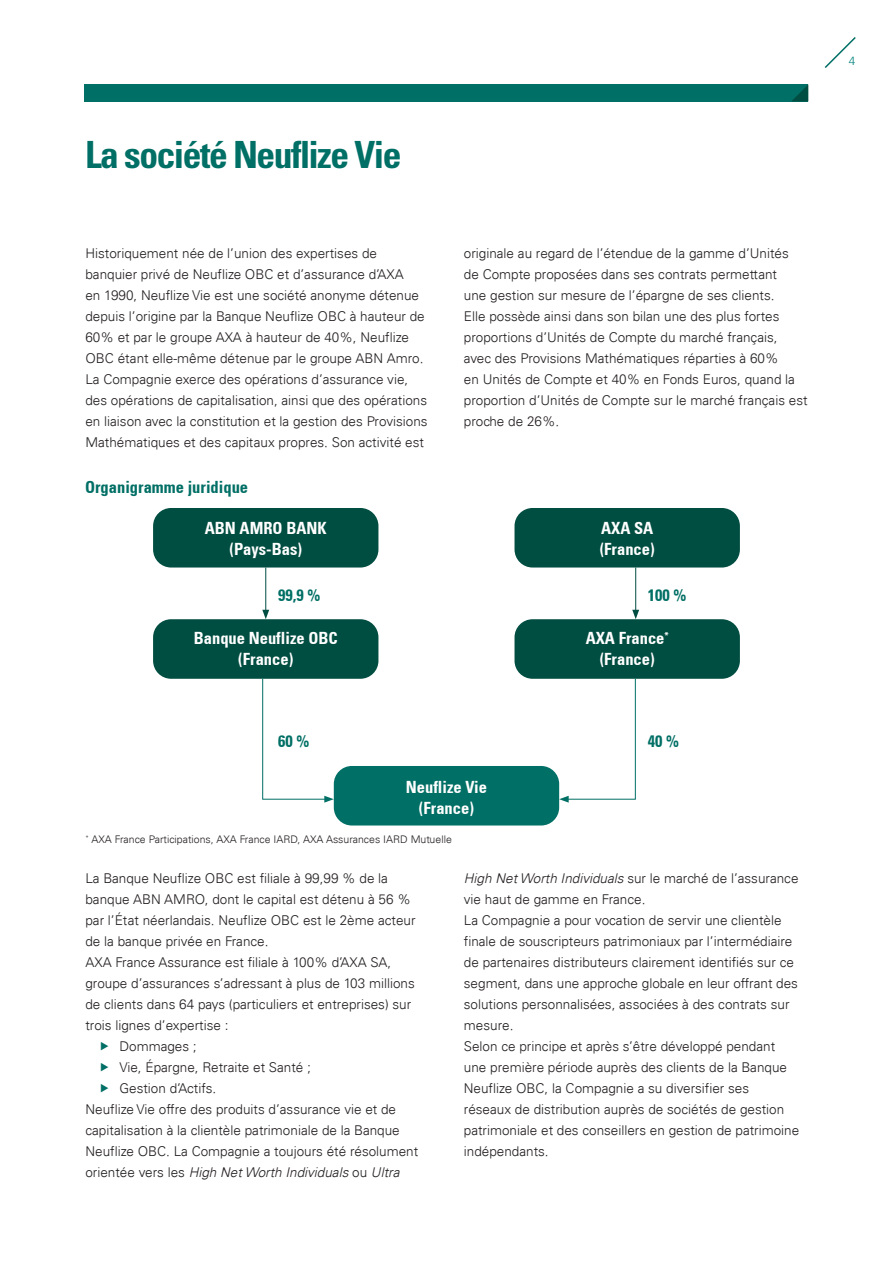
<style>
.page{position:relative;width:893px;height:1263px;background:#fff}
.page>*{position:absolute;margin:0;border:0;box-sizing:border-box;transform-origin:0 0}
.t1{font:700 condensed 37.5px "Univers LT Std";letter-spacing:-.04em;color:#006f65}
.t2{font:700 condensed 16.5px "Univers";color:#fff}
.t3{font:700 condensed 16.5px "Univers";color:#006f65}
.t4{font:300 13.5px/21px "Univers 45";color:#231f20}
.t5{font:300 12px "Univers LT Std";color:#00837c}
.t6{font:300 10.5px "Univers 45";color:#231f20}
.s1{font-style:italic}
</style>
<div class="page">
<svg style="left:824px;top:37px;width:32px;height:31px"></svg>
<div style="left:85px;top:84px;width:723px;height:17px;background:#006f65"></div>
<svg style="left:792px;top:85px;width:16px;height:16px"></svg>
<div style="left:153px;top:508px;width:225px;height:59px;background:#004d41;border-radius:18px"></div>
<div style="left:153px;top:619px;width:225px;height:60px;background:#004d41;border-radius:18px"></div>
<div style="left:334px;top:766px;width:225px;height:59px;background:#006f65;border-radius:18px"></div>
<div style="left:514px;top:508px;width:226px;height:59px;background:#004d41;border-radius:18px"></div>
<div style="left:514px;top:619px;width:226px;height:60px;background:#004d41;border-radius:18px"></div>
<hr style="left:265px;top:567px;width:1px;height:45px;background:#004d41">
<svg style="left:262px;top:610px;width:7px;height:9px"></svg>
<hr style="left:262px;top:799px;width:65px;height:1px;background:#006f65">
<svg style="left:324px;top:796px;width:10px;height:7px"></svg>
<hr style="left:566px;top:799px;width:70px;height:1px;background:#006f65">
<svg style="left:559px;top:796px;width:10px;height:7px"></svg>
<hr style="left:635px;top:567px;width:1px;height:45px;background:#004d41">
<svg style="left:632px;top:610px;width:7px;height:9px"></svg>
<hr style="left:262px;top:679px;width:1px;height:120px;background:#006f65">
<hr style="left:635px;top:679px;width:1px;height:120px;background:#006f65">
<p class="t1" style="left:85px;top:131px;width:318px">La société Neuflize Vie</p>
<p class="t4" style="left:85px;top:243px;width:341px">Historiquement née de l’union des expertises de banquier privé de Neuflize OBC et d’assurance d’AXA<br>en 1990, Neuflize Vie est une société anonyme détenue depuis l’origine par la Banque Neuflize OBC à hauteur de 60% et par le groupe AXA à hauteur de 40%, Neuflize OBC étant elle-même détenue par le groupe ABN Amro.</p>
<p class="t4" style="left:85px;top:369px;width:344px">La Compagnie exerce des opérations d’assurance vie, des opérations de capitalisation, ainsi que des opérations en liaison avec la constitution et la gestion des Provisions Mathématiques et des capitaux propres. Son activité est</p>
<p class="t3" style="left:85px;top:477px;width:165px">Organigramme juridique</p>
<p class="t2" style="left:205px;top:518px;width:123px">ABN AMRO BANK</p>
<p class="t2" style="left:230px;top:539px;width:74px">(Pays-Bas)</p>
<p class="t3" style="left:278px;top:584px;width:44px">99,9 %</p>
<p class="t2" style="left:194px;top:628px;width:145px">Banque Neuflize OBC</p>
<p class="t2" style="left:238px;top:649px;width:56px">(France)</p>
<p class="t3" style="left:278px;top:731px;width:33px">60 %</p>
<p class="t4" style="left:464px;top:243px;width:345px">originale au regard de l’étendue de la gamme d’Unités<br>de Compte proposées dans ses contrats permettant<br>une gestion sur mesure de l’épargne de ses clients.<br>Elle possède ainsi dans son bilan une des plus fortes proportions d’Unités de Compte du marché français, avec des Provisions Mathématiques réparties à 60%<br>en Unités de Compte et 40% en Fonds Euros, quand la proportion d’Unités de Compte sur le marché français est proche de 26%.</p>
<p class="t2" style="left:601px;top:518px;width:54px">AXA SA</p>
<p class="t2" style="left:600px;top:539px;width:56px">(France)</p>
<p class="t3" style="left:648px;top:584px;width:40px">100 %</p>
<p class="t2" style="left:586px;top:628px;width:85px">AXA France<sup>*</sup></p>
<p class="t2" style="left:600px;top:649px;width:56px">(France)</p>
<p class="t3" style="left:648px;top:731px;width:33px">40 %</p>
<p class="t2" style="left:406px;top:777px;width:83px">Neuflize Vie</p>
<p class="t2" style="left:419px;top:798px;width:56px">(France)</p>
<p class="t6" style="left:85px;top:833px;width:368px"><sup>*</sup> AXA France Participations, AXA France IARD, AXA Assurances IARD Mutuelle</p>
<p class="t4" style="left:85px;top:867px;width:332px">La Banque Neuflize OBC est filiale à 99,99 % de la banque ABN AMRO, dont le capital est détenu à 56 % par l’État néerlandais. Neuflize OBC est le 2ème acteur de la banque privée en France.</p>
<p class="t4" style="left:85px;top:951px;width:331px">AXA France Assurance est filiale à 100% d’AXA SA, groupe d’assurances s’adressant à plus de 103 millions de clients dans 64 pays (particuliers et entreprises) sur trois lignes d’expertise :</p>
<p class="t4" style="left:119px;top:1035px;width:79px">Dommages ;</p>
<p class="t4" style="left:119px;top:1056px;width:193px">Vie, Épargne, Retraite et Santé ;</p>
<p class="t4" style="left:119px;top:1077px;width:98px">Gestion d’Actifs.</p>
<p class="t4" style="left:85px;top:1098px;width:334px">Neuflize Vie offre des produits d’assurance vie et de capitalisation à la clientèle patrimoniale de la Banque Neuflize OBC. La Compagnie a toujours été résolument orientée vers les <span class="s1">High Net Worth Individuals</span> ou <span class="s1">Ultra</span></p>
<p class="t4" style="left:464px;top:867px;width:336px"><span class="s1">High Net Worth Individuals</span> sur le marché de l’assurance vie haut de gamme en France.</p>
<p class="t4" style="left:464px;top:909px;width:336px">La Compagnie a pour vocation de servir une clientèle finale de souscripteurs patrimoniaux par l’intermédiaire de partenaires distributeurs clairement identifiés sur ce segment, dans une approche globale en leur offrant des solutions personnalisées, associées à des contrats sur mesure.</p>
<p class="t4" style="left:464px;top:1035px;width:337px">Selon ce principe et après s’être développé pendant une première période auprès des clients de la Banque Neuflize OBC, la Compagnie a su diversifier ses réseaux de distribution auprès de sociétés de gestion patrimoniale et des conseillers en gestion de patrimoine indépendants.</p>
<p class="t5" style="left:849px;top:54px;width:8px">4</p>
</div>
